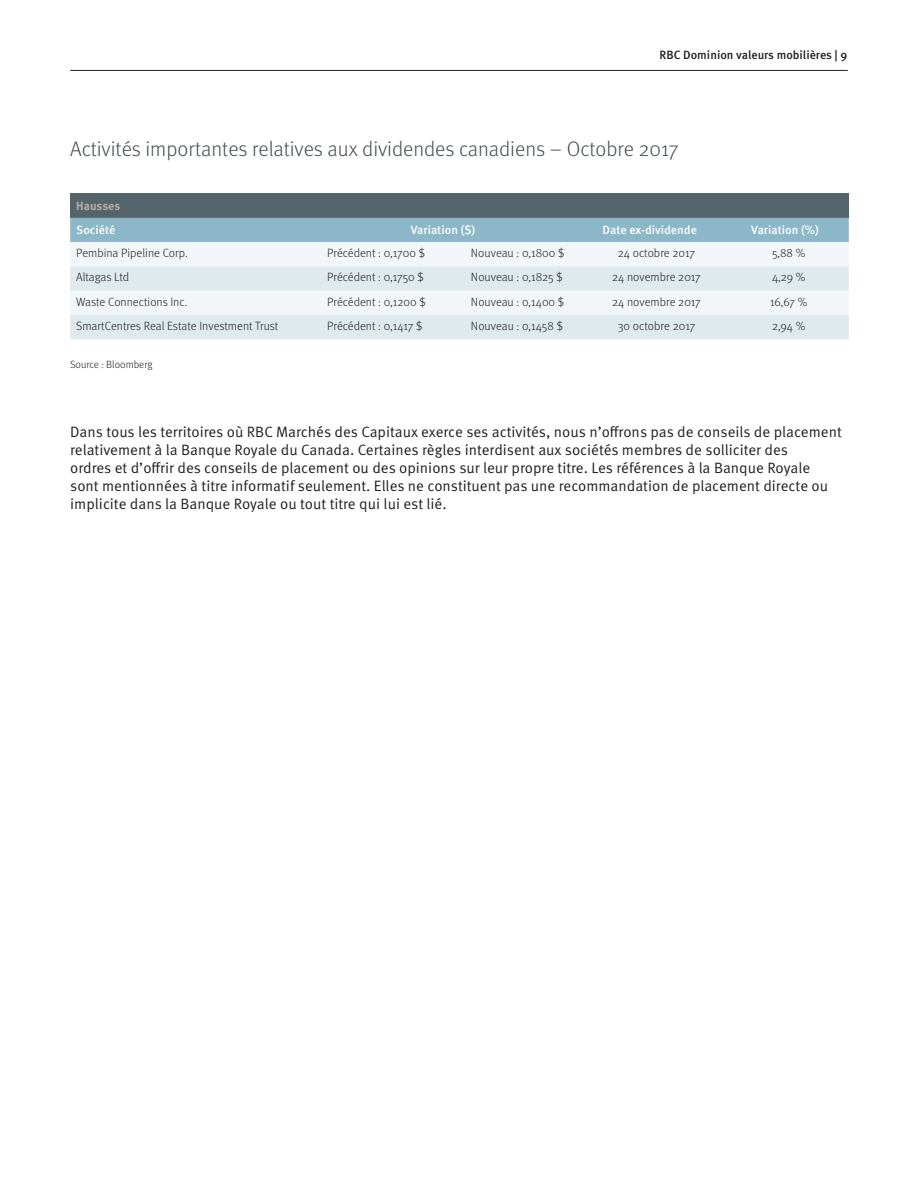
<style>
.page{position:relative;width:918px;height:1188px;background:#fff}
.page>*{position:absolute;margin:0;border:0;box-sizing:border-box;transform-origin:0 0}
.t1{font:300 21px "Meta OT";color:#484e54}
.t2{font:15px/18px "Meta OT Norm";color:#231f20}
.t3{font:300 12px "Meta OT";color:#231f20}
.t4{font:500 12px "Meta OT";color:#fff}
.t5{font:500 12px "Meta OT";color:#231f20}
.t6{font:700 12px "Meta OT";letter-spacing:-.005em;color:#b4ada5}
.t7{font:300 10.5px "Meta OT";color:#231f20}
</style>
<div class="page">
<hr style="left:70px;top:70px;width:778px;height:1px;background:#231f20">
<div style="left:70px;top:194px;width:779px;height:24px;background:#55636a"></div>
<div style="left:70px;top:218px;width:779px;height:24px;background:#8bb7c8"></div>
<div style="left:70px;top:242px;width:779px;height:24px;background:#f2f6f8"></div>
<svg style="left:70px;top:266px;width:779px;height:73px;fill:#dfeaef"></svg>
<p class="t5" style="left:659px;top:47px;width:189px">RBC Dominion valeurs mobilières | 9</p>
<h1 class="t1" style="left:70px;top:137px;width:610px">Activités importantes relatives aux dividendes canadiens – Octobre 2017</h1>
<p class="t6" style="left:76px;top:198px;width:46px">Hausses</p>
<p class="t4" style="left:76px;top:223px;width:41px">Société</p>
<p class="t4" style="left:411px;top:223px;width:66px">Variation ($)</p>
<p class="t4" style="left:603px;top:223px;width:96px">Date ex-dividende</p>
<p class="t4" style="left:751px;top:223px;width:69px">Variation (%)</p>
<p class="t3" style="left:76px;top:246px;width:113px">Pembina Pipeline Corp.</p>
<p class="t3" style="left:327px;top:246px;width:99px">Précédent : 0,1700 $</p>
<p class="t3" style="left:471px;top:246px;width:95px">Nouveau : 0,1800 $</p>
<p class="t3" style="left:618px;top:246px;width:79px">24 octobre 2017</p>
<p class="t3" style="left:772px;top:246px;width:35px">5,88 %</p>
<p class="t3" style="left:76px;top:270px;width:55px">Altagas Ltd</p>
<p class="t3" style="left:327px;top:270px;width:98px">Précédent : 0,1750 $</p>
<p class="t3" style="left:471px;top:270px;width:93px">Nouveau : 0,1825 $</p>
<p class="t3" style="left:612px;top:270px;width:90px">24 novembre 2017</p>
<p class="t3" style="left:772px;top:270px;width:35px">4,29 %</p>
<p class="t3" style="left:76px;top:295px;width:113px">Waste Connections Inc.</p>
<p class="t3" style="left:327px;top:295px;width:100px">Précédent : 0,1200 $</p>
<p class="t3" style="left:471px;top:295px;width:95px">Nouveau : 0,1400 $</p>
<p class="t3" style="left:612px;top:295px;width:90px">24 novembre 2017</p>
<p class="t3" style="left:770px;top:295px;width:39px">16,67 %</p>
<p class="t3" style="left:76px;top:319px;width:204px">SmartCentres Real Estate Investment Trust</p>
<p class="t3" style="left:327px;top:319px;width:97px">Précédent : 0,1417 $</p>
<p class="t3" style="left:471px;top:319px;width:93px">Nouveau : 0,1458 $</p>
<p class="t3" style="left:618px;top:319px;width:79px">30 octobre 2017</p>
<p class="t3" style="left:772px;top:319px;width:35px">2,94 %</p>
<p class="t7" style="left:70px;top:359px;width:84px">Source : Bloomberg</p>
<p class="t2" style="left:70px;top:423px;width:773px">Dans tous les territoires où RBC Marchés des Capitaux exerce ses activités, nous n’offrons pas de conseils de placement relativement à la Banque Royale du Canada. Certaines règles interdisent aux sociétés membres de solliciter des<br>ordres et d’offrir des conseils de placement ou des opinions sur leur propre titre. Les références à la Banque Royale sont mentionnées à titre informatif seulement. Elles ne constituent pas une recommandation de placement directe ou implicite dans la Banque Royale ou tout titre qui lui est lié.</p>
</div>
